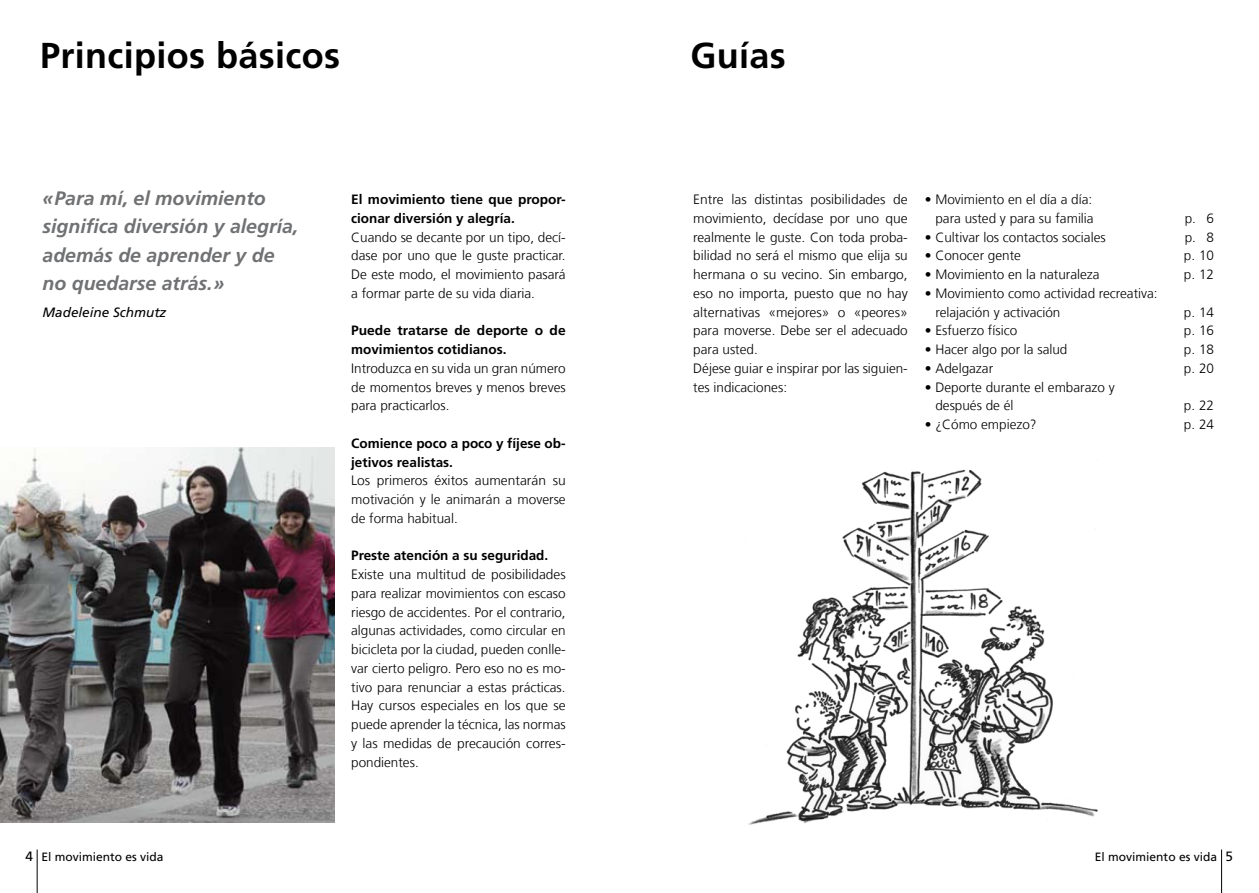
<style>
.page{position:relative;width:1259px;height:893px;background:#fff}
.page>*{position:absolute;margin:0;border:0;box-sizing:border-box;transform-origin:0 0}
.t1{font:700 36px "Frutiger LT Com";letter-spacing:.01em;color:#000}
.t2{font:italic 700 19.5px/28.5px "Frutiger LT Com";color:#707173}
.t3{font:300 13.5px/18.8px "Frutiger LT Com";color:#000;text-align:justify}
.t4{font:700 13.5px/18.8px "Frutiger LT Com";color:#000}
.t5{font:italic 13.5px "Frutiger LT Com";color:#000}
.t6{font:12px "Frutiger LT Com";color:#000}
.s1{font-size:13.5px}
</style>
<div class="page">
<img style="left:0;top:448px;width:334px;height:375px">
<hr style="left:37px;top:849px;width:1px;height:44px;background:#000">
<hr style="left:1221px;top:849px;width:1px;height:44px;background:#000">
<img style="left:748px;top:469px;width:350px;height:356px">
<h1 class="t1" style="left:40px;top:34px;width:302px">Principios básicos</h1>
<h2 class="t2" style="left:43px;top:184px;width:257px">«Para mí, el movimiento significa diversión y alegría, además de aprender y de no quedarse atrás.»</h2>
<p class="t5" style="left:43px;top:304px;width:125px">Madeleine Schmutz</p>
<p class="t4" style="left:351px;top:190px;width:216px">El movimiento tiene que propor&shy;cionar diversión y alegría.</p>
<p class="t3" style="left:351px;top:228px;width:216px">Cuando se decante por un tipo, decí&shy;dase por uno que le guste practicar.<br>De este modo, el movimiento pasará a formar parte de su vida diaria.</p>
<p class="t4" style="left:351px;top:321px;width:216px">Puede tratarse de deporte o de movimientos cotidianos.</p>
<p class="t3" style="left:351px;top:359px;width:216px">Introduzca en su vida un gran número de momentos breves y menos breves para practicarlos.</p>
<p class="t4" style="left:351px;top:434px;width:216px">Comience poco a poco y fíjese ob&shy;jetivos realistas.</p>
<p class="t3" style="left:351px;top:471px;width:216px">Los primeros éxitos aumentarán su motivación y le animarán a moverse de forma habitual.</p>
<p class="t4" style="left:351px;top:546px;width:199px">Preste atención a su seguridad.</p>
<p class="t3" style="left:351px;top:565px;width:216px">Existe una multitud de posibilidades para realizar movimientos con escaso riesgo de accidentes. Por el contrario, algunas actividades, como circular en bicicleta por la ciudad, pueden conlle&shy;var cierto peligro. Pero eso no es mo&shy;tivo para renunciar a estas prácticas.<br>Hay cursos especiales en los que se puede aprender la técnica, las normas y las medidas de precaución corres&shy;pondientes.</p>
<h1 class="t1" style="left:690px;top:34px;width:97px">Guías</h1>
<p class="t3" style="left:693px;top:190px;width:216px;text-align:left">Entre las distintas posibilidades de movimiento, decídase por uno que realmente le guste. Con toda proba&shy;bilidad no será el mismo que elija su hermana o su vecino. Sin embargo, eso no importa, puesto que no hay alternativas «mejores» o «peores» para moverse. Debe ser el adecuado para usted.<br>Déjese guiar e inspirar por las siguien&shy;tes indicaciones:</p>
<p class="t3" style="left:924px;top:190px;width:170px;text-align:right">• Movimiento en el día a día: para usted y para su familia</p>
<p class="t3" style="left:1184px;top:209px;width:31px">p. 6</p>
<p class="t3" style="left:924px;top:228px;width:182px">• Cultivar los contactos sociales</p>
<p class="t3" style="left:1184px;top:228px;width:31px">p. 8</p>
<p class="t3" style="left:924px;top:246px;width:98px">• Conocer gente</p>
<p class="t3" style="left:1184px;top:246px;width:32px">p. 10</p>
<p class="t3" style="left:924px;top:265px;width:176px">• Movimiento en la naturaleza</p>
<p class="t3" style="left:1184px;top:265px;width:32px">p. 12</p>
<p class="t3" style="left:935px;top:284px;width:224px;text-indent:-11px">• Movimiento como actividad recreativa: relajación y activación</p>
<p class="t3" style="left:1184px;top:303px;width:32px">p. 14</p>
<p class="t3" style="left:924px;top:321px;width:94px">• Esfuerzo físico</p>
<p class="t3" style="left:1184px;top:321px;width:32px">p. 16</p>
<p class="t3" style="left:924px;top:340px;width:144px">• Hacer algo por la salud</p>
<p class="t3" style="left:1184px;top:340px;width:32px">p. 18</p>
<p class="t3" style="left:924px;top:359px;width:70px">• Adelgazar</p>
<p class="t3" style="left:1184px;top:359px;width:32px">p. 20</p>
<p class="t3" style="left:935px;top:378px;width:181px;text-indent:-11px">• Deporte durante el embarazo y después de él</p>
<p class="t3" style="left:1184px;top:396px;width:32px">p. 22</p>
<p class="t3" style="left:924px;top:415px;width:113px">• ¿Cómo empiezo?</p>
<p class="t3" style="left:1184px;top:415px;width:32px">p. 24</p>
<p class="t6" style="left:26px;top:849px;width:140px"><span class="s1">4</span> El movimiento es vida</p>
<p class="t6" style="left:1095px;top:849px;width:140px">El movimiento es vida <span class="s1">5</span></p>
</div>
